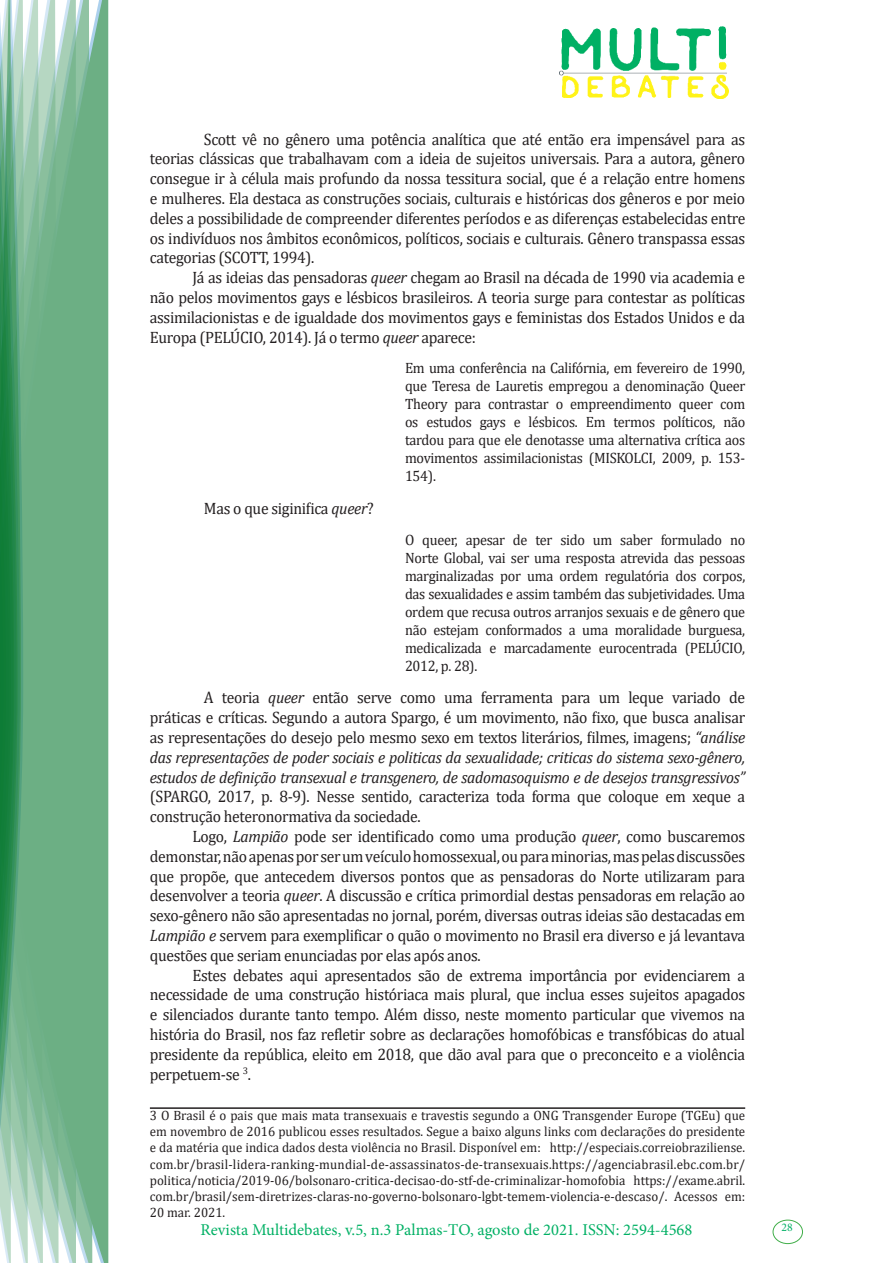
<style>
.page{position:relative;width:893px;height:1263px;background:#fff}
.page>*{position:absolute;margin:0;border:0;box-sizing:border-box;transform-origin:0 0}
.Texto_base{font:16.5px/19.8px "Cambria";letter-spacing:-.02em;color:#231f20;text-align:justify;scale:.95 1}
.t1{font:16.5px "Minion Pro";color:#00b064}
.Citação_deb{font:15px/18px "Cambria";letter-spacing:-.02em;color:#231f20;text-align:justify;scale:.95 1}
.Rodapé_debates{font:13.5px/16.2px "Cambria";color:#231f20;text-align:justify;scale:.96 1}
.t2{font:11.7px "Minion Pro";color:#00b064}
.s1{font-style:italic}
</style>
<div class="page">
<img style="left:559px;top:26px;width:169px;height:72px">
<div style="left:95px;top:0;width:14px;height:1263px;background:#6caf84"></div>
<svg style="left:79px;top:0;width:16px;height:1263px;background:#71b289"></svg>
<svg style="left:62px;top:0;width:17px;height:1263px;background:#75b48c"></svg>
<svg style="left:45px;top:0;width:17px;height:1263px;background:#7cb792"></svg>
<svg style="left:30px;top:0;width:15px;height:1263px;background:#80ba96"></svg>
<svg style="left:0;top:0;width:30px;height:1263px;background:#61a97f"></svg>
<div style="left:772px;top:1219px;width:31px;height:25px;border:1px solid #40ae49;border-radius:50%"></div>
<hr style="left:150px;top:1107px;width:595px;height:2px;background:#231f20">
<p class="Texto_base" style="left:150px;top:129px;width:628px;text-indent:54px">Scott vê no gênero uma potência analítica que até então era impensável para as teorias clássicas que trabalhavam com a ideia de sujeitos universais. Para a autora, gênero consegue ir à célula mais profundo da nossa tessitura social, que é a relação entre homens e mulheres. Ela destaca as construções sociais, culturais e históricas dos gêneros e por meio deles a possibilidade de compreender diferentes períodos e as diferenças estabelecidas entre os indivíduos nos âmbitos econômicos, políticos, sociais e culturais. Gênero transpassa essas categorias (SCOTT, 1994).</p>
<p class="Texto_base" style="left:150px;top:268px;width:628px;text-indent:43px">Já as ideias das pensadoras <span class="s1">queer</span> chegam ao Brasil na década de 1990 via academia e não pelos movimentos gays e lésbicos brasileiros. A teoria surge para contestar as políticas assimilacionistas e de igualdade dos movimentos gays e feministas dos Estados Unidos e da Europa (PELÚCIO, 2014). Já o termo <span class="s1">queer</span> aparece:</p>
<p class="Citação_deb" style="left:405px;top:359px;width:360px">Em uma conferência na Califórnia, em fevereiro de 1990, que Teresa de Lauretis empregou a denominação Queer Theory para contrastar o empreendimento queer com os estudos gays e lésbicos. Em termos políticos, não tardou para que ele denotasse uma alternativa crítica aos movimentos assimilacionistas (MISKOLCI, 2009, p. 153- 154).</p>
<p class="Texto_base" style="left:204px;top:498px;width:180px">Mas o que siginifica <span class="s1">queer</span>?</p>
<p class="Citação_deb" style="left:405px;top:531px;width:360px">O queer, apesar de ter sido um saber formulado no Norte Global, vai ser uma resposta atrevida das pessoas marginalizadas por uma ordem regulatória dos corpos, das sexualidades e assim também das subjetividades. Uma ordem que recusa outros arranjos sexuais e de gênero que não estejam conformados a uma moralidade burguesa, medicalizada e marcadamente eurocentrada (PELÚCIO, 2012, p. 28).</p>
<p class="Texto_base" style="left:150px;top:688px;width:628px;text-indent:54px">A teoria <span class="s1">queer</span> então serve como uma ferramenta para um leque variado de práticas e críticas. Segundo a autora Spargo, é um movimento, não fixo, que busca analisar as representações do desejo pelo mesmo sexo em textos literários, filmes, imagens; <span class="s1">“análise das representações de poder sociais e politicas da sexualidade; criticas do sistema sexo-gênero, estudos de definição transexual e transgenero, de sadomasoquismo e de desejos transgressivos” </span>(SPARGO, 2017, p. 8-9). Nesse sentido, caracteriza toda forma que coloque em xeque a construção heteronormativa da sociedade.</p>
<p class="Texto_base" style="left:150px;top:826px;width:628px;text-indent:43px">Logo, <span class="s1">Lampião</span> pode ser identificado como uma produção <span class="s1">queer</span>, como buscaremos demonstar, não apenas por ser um veículo homossexual, ou para minorias, mas pelas discussões que propõe, que antecedem diversos pontos que as pensadoras do Norte utilizaram para desenvolver a teoria <span class="s1">queer</span>. A discussão e crítica primordial destas pensadoras em relação ao sexo-gênero não são apresentadas no jornal, porém, diversas outras ideias são destacadas em <span class="s1">Lampião e</span> servem para exemplificar o quão o movimento no Brasil era diverso e já levantava questões que seriam enunciadas por elas após anos.</p>
<p class="Texto_base" style="left:150px;top:965px;width:628px;text-indent:43px">Estes debates aqui apresentados são de extrema importância por evidenciarem a necessidade de uma construção históriaca mais plural, que inclua esses sujeitos apagados e silenciados durante tanto tempo. Além disso, neste momento particular que vivemos na história do Brasil, nos faz refletir sobre as declarações homofóbicas e transfóbicas do atual presidente da república, eleito em 2018, que dão aval para que o preconceito e a violência perpetuem-se <sup>3</sup>.</p>
<p class="Rodapé_debates" style="left:150px;top:1107px;width:622px">3 O Brasil é o pais que mais mata transexuais e travestis segundo a ONG Transgender Europe (TGEu) que em novembro de 2016 publicou esses resultados. Segue a baixo alguns links com declarações do presidente e da matéria que indica dados desta violência no Brasil. Disponível em: http://especiais.correiobraziliense. com.br/brasil-lidera-ranking-mundial-de-assassinatos-de-transexuais.https://agenciabrasil.ebc.com.br/ politica/noticia/2019-06/bolsonaro-critica-decisao-do-stf-de-criminalizar-homofobia https://exame.abril. com.br/brasil/sem-diretrizes-claras-no-governo-bolsonaro-lgbt-temem-violencia-e-descaso/. Acessos em:<br>20 mar. 2021.</p>
<p class="t1" style="left:200px;top:1218px;width:493px">Revista Multidebates, v.5, n.3 Palmas-TO, agosto de 2021. ISSN: 2594-4568</p>
<p class="t2" style="left:781px;top:1219px;width:13px">28</p>
</div>
